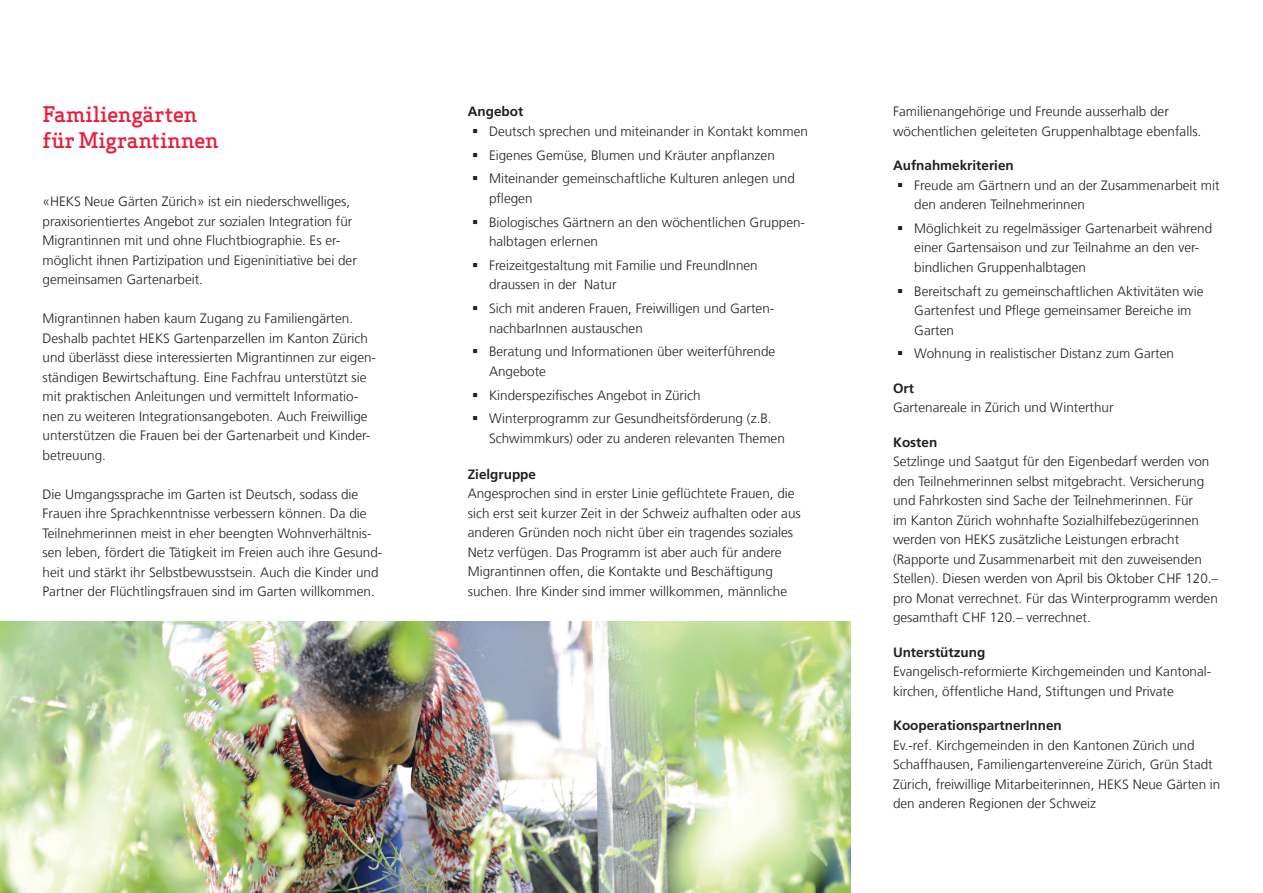
<style>
.page{position:relative;width:1263px;height:893px;background:#fff}
.page>*{position:absolute;margin:0;border:0;box-sizing:border-box;transform-origin:0 0}
.t1{font:500 21px/25.5px "Apex Serif";letter-spacing:-.01em;color:#ed1a3a}
.t2{font:300 13.5px/19.5px "Frutiger LT Com";color:#231f20}
.t3{font:700 13.5px "Frutiger LT Com";color:#231f20}
</style>
<div class="page">
<img style="left:0;top:622px;width:850px;height:271px">
<h1 class="t1" style="left:43px;top:101px;width:178px">Familiengärten für Migrantinnen</h1>
<p class="t2" style="left:43px;top:192px;width:316px">«HEKS Neue Gärten Zürich» ist ein niederschwelliges, praxisorientiertes Angebot zur sozialen Integration für Migrantinnen mit und ohne Fluchtbiographie. Es er&shy;möglicht ihnen Partizipation und Eigeninitiative bei der gemeinsamen Gartenarbeit.</p>
<p class="t2" style="left:43px;top:309px;width:335px">Migrantinnen haben kaum Zugang zu Familiengärten.<br>Deshalb pachtet HEKS Gartenparzellen im Kanton Zürich und überlässt diese interessierten Migrantinnen zur eigen&shy;ständigen Bewirtschaftung. Eine Fachfrau unterstützt sie mit praktischen Anleitungen und vermittelt Informatio&shy;nen zu weiteren Integrationsangeboten. Auch Freiwillige unterstützen die Frauen bei der Gartenarbeit und Kinder&shy;betreuung.</p>
<p class="t2" style="left:43px;top:484px;width:341px">Die Umgangssprache im Garten ist Deutsch, sodass die Frauen ihre Sprachkenntnisse verbessern können. Da die Teilnehmerinnen meist in eher beengten Wohnverhältnis&shy;sen leben, fördert die Tätigkeit im Freien auch ihre Gesund&shy;heit und stärkt ihr Selbstbewusstsein. Auch die Kinder und Partner der Flüchtlingsfrauen sind im Garten willkommen.</p>
<p class="t3" style="left:468px;top:104px;width:57px">Angebot</p>
<p class="t2" style="left:489px;top:119px;width:320px;line-height:23.7px">Deutsch sprechen und miteinander in Kontakt kommen<br>Eigenes Gemüse, Blumen und Kräuter anpflanzen<br>Miteinander gemeinschaftliche Kulturen anlegen und</p>
<p class="t2" style="left:489px;top:186px;width:318px;line-height:23.7px">pflegen<br>Biologisches Gärtnern an den wöchentlichen Gruppen-</p>
<p class="t2" style="left:489px;top:230px;width:270px;line-height:23.7px">halbtagen erlernen<br>Freizeitgestaltung mit Familie und FreundInnen</p>
<p class="t2" style="left:489px;top:273px;width:286px;line-height:23.7px">draussen in der Natur<br>Sich mit anderen Frauen, Freiwilligen und Garten-</p>
<p class="t2" style="left:489px;top:316px;width:288px;line-height:23.7px">nachbarInnen austauschen<br>Beratung und Informationen über weiterführende</p>
<p class="t2" style="left:489px;top:359px;width:284px;line-height:23.7px">Angebote<br>Kinderspezifisches Angebot in Zürich<br>Winterprogramm zur Gesundheitsförderung (z.B.</p>
<p class="t2" style="left:489px;top:428px;width:297px">Schwimmkurs) oder zu anderen relevanten Themen</p>
<p class="t3" style="left:468px;top:466px;width:70px">Zielgruppe</p>
<p class="t2" style="left:468px;top:484px;width:335px">Angesprochen sind in erster Linie geflüchtete Frauen, die sich erst seit kurzer Zeit in der Schweiz aufhalten oder aus anderen Gründen noch nicht über ein tragendes soziales Netz verfügen. Das Programm ist aber auch für andere Migrantinnen offen, die Kontakte und Beschäftigung suchen. Ihre Kinder sind immer willkommen, männliche</p>
<p class="t2" style="left:893px;top:102px;width:310px">Familienangehörige und Freunde ausserhalb der wöchentlichen geleiteten Gruppenhalbtage ebenfalls.</p>
<p class="t3" style="left:893px;top:158px;width:122px">Aufnahmekriterien</p>
<p class="t2" style="left:914px;top:175px;width:307px">Freude am Gärtnern und an der Zusammenarbeit mit den anderen Teilnehmerinnen</p>
<p class="t2" style="left:914px;top:219px;width:300px">Möglichkeit zu regelmässiger Gartenarbeit während einer Gartensaison und zur Teilnahme an den ver&shy;bindlichen Gruppenhalbtagen</p>
<p class="t2" style="left:914px;top:281px;width:291px">Bereitschaft zu gemeinschaftlichen Aktivitäten wie<br>Gartenfest und Pflege gemeinsamer Bereiche im<br>Garten</p>
<p class="t2" style="left:914px;top:344px;width:261px">Wohnung in realistischer Distanz zum Garten</p>
<p class="t3" style="left:893px;top:380px;width:23px">Ort</p>
<p class="t2" style="left:893px;top:398px;width:222px">Gartenareale in Zürich und Winterthur</p>
<p class="t3" style="left:893px;top:434px;width:46px">Kosten</p>
<p class="t2" style="left:893px;top:452px;width:327px">Setzlinge und Saatgut für den Eigenbedarf werden von den Teilnehmerinnen selbst mitgebracht. Versicherung und Fahrkosten sind Sache der Teilnehmerinnen. Für<br>im Kanton Zürich wohnhafte Sozialhilfebezügerinnen werden von HEKS zusätzliche Leistungen erbracht (Rapporte und Zusammenarbeit mit den zuweisenden Stellen). Diesen werden von April bis Oktober CHF 120.– pro Monat verrechnet. Für das Winterprogramm werden gesamthaft CHF 120.– verrechnet.</p>
<p class="t3" style="left:893px;top:644px;width:94px">Unterstützung</p>
<p class="t2" style="left:893px;top:662px;width:320px">Evangelisch-reformierte Kirchgemeinden und Kantonal&shy;kirchen, öffentliche Hand, Stiftungen und Private</p>
<p class="t3" style="left:893px;top:718px;width:170px">KooperationspartnerInnen</p>
<p class="t2" style="left:893px;top:736px;width:329px">Ev.-ref. Kirchgemeinden in den Kantonen Zürich und Schaffhausen, Familiengartenvereine Zürich, Grün Stadt Zürich, freiwillige Mitarbeiterinnen, HEKS Neue Gärten in den anderen Regionen der Schweiz</p>
</div>
